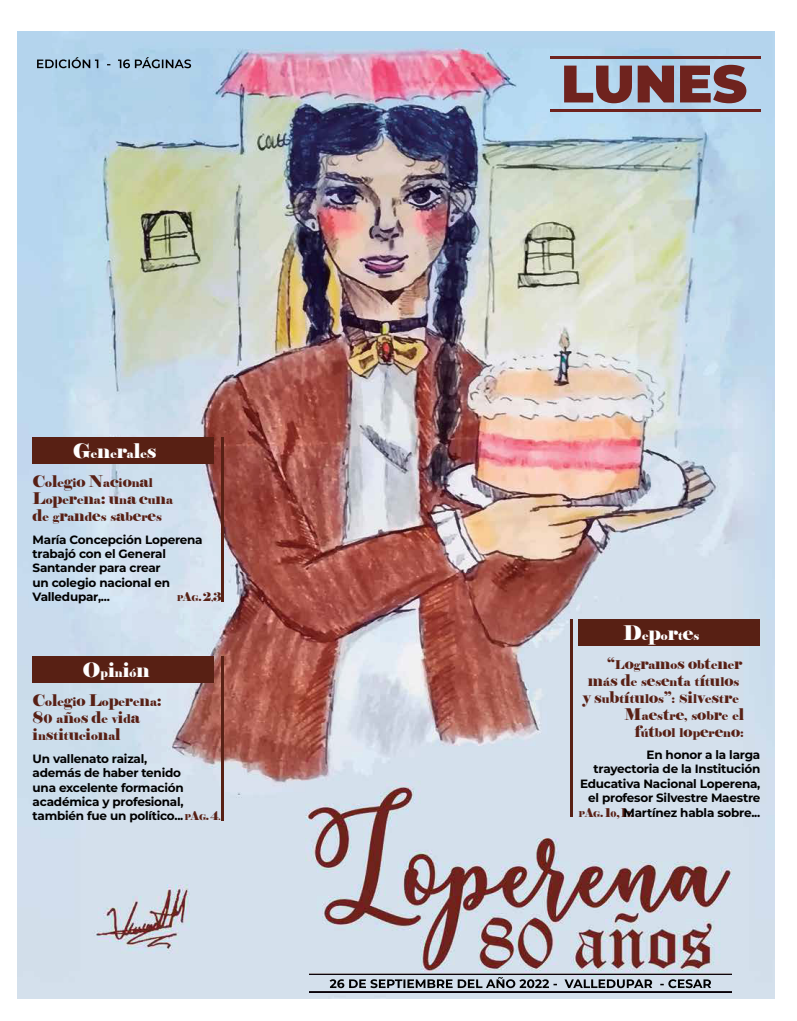
<style>
.page{position:relative;width:797px;height:1021px;background:#fff}
.page>*{position:absolute;margin:0;border:0;box-sizing:border-box;transform-origin:0 0}
.t1{font:20.1px "Elephant";color:#fff}
.t2{font:16px/17px "Elephant";color:#582015}
.t3{font:700 12px/14.4px "Montserrat";letter-spacing:-.02em;color:#000}
.t4{font:12px/17px "Elephant";color:#582015;text-align:right}
.t5{font:8px "Elephant";color:#582015}
.s1{font-size:12px}
.s2{font-size:16px}
.s3{font-size:8px}
</style>
<div class="page">
<img style="left:17px;top:31px;width:757px;height:967px">
<img style="left:37px;top:57px;width:154px;height:11px">
<img style="left:329px;top:976px;width:382px;height:12px">
<img style="left:309px;top:973px;width:422px;height:1px">
<img style="left:309px;top:991px;width:422px;height:1px">
<img style="left:550px;top:56px;width:210px;height:3px">
<img style="left:550px;top:110px;width:210px;height:2px">
<img style="left:564px;top:65px;width:182px;height:38px">
<div style="left:578px;top:619px;width:182px;height:26px;background:#582014"></div>
<hr style="left:570px;top:619px;width:2px;height:197px;background:#582014">
<hr style="left:221px;top:656px;width:2px;height:164px;background:#582014">
<hr style="left:221px;top:437px;width:2px;height:164px;background:#582014">
<div style="left:33px;top:437px;width:181px;height:26px;background:#582014"></div>
<div style="left:33px;top:656px;width:181px;height:26px;background:#582014"></div>
<h1 class="t1" style="left:73px;top:438px;width:85px">G<span class="s1">e</span>n<span class="s1">e</span>r<span class="s1">a</span>l<span class="s1">e</span>s</h1>
<h2 class="t2" style="left:33px;top:473px;width:142px">C<span class="s1">o</span>l<span class="s1">e</span>g<span class="s1">i</span>o N<span class="s1">a</span>c<span class="s1">i</span>o<span class="s1">n</span>a<span class="s1">l<br></span>L<span class="s1">o</span>p<span class="s1">e</span>r<span class="s1">e</span>n<span class="s1">a</span>: u<span class="s1">n</span>a c<span class="s1">u</span>n<span class="s1">a</span></h2>
<p class="t4" style="left:33px;top:508px;width:131px"><span class="s2">d</span>e g<span class="s2">r</span>a<span class="s2">n</span>d<span class="s2">e</span>s s<span class="s2">a</span>b<span class="s2">e</span>r<span class="s2">e</span>s</p>
<p class="t3" style="left:33px;top:531px;width:172px">María Concepción Loperena trabajó con el General<br>Santander para crear<br>un colegio nacional en<br>Valledupar,...</p>
<p class="t5" style="left:177px;top:593px;width:48px">P<span class="s1">A</span>G<span class="s1">.2</span>,<span class="s1">3</span>.</p>
<h1 class="t1" style="left:82px;top:657px;width:69px">O<span class="s1">p</span>i<span class="s1">n</span>i<span class="s1">ó</span>n</h1>
<h2 class="t2" style="left:33px;top:692px;width:131px">C<span class="s1">o</span>l<span class="s1">e</span>g<span class="s1">i</span>o L<span class="s1">o</span>p<span class="s1">e</span>r<span class="s1">e</span>n<span class="s1">a</span>:<br>8<span class="s1">0 a</span>ñ<span class="s1">o</span>s d<span class="s1">e v</span>i<span class="s1">d</span>a i<span class="s1">n</span>s<span class="s1">t</span>i<span class="s1">t</span>u<span class="s1">c</span>i<span class="s1">o</span>n<span class="s1">a</span>l</h2>
<p class="t3" style="left:33px;top:750px;width:153px">Un vallenato raizal, además de haber tenido una excelente formación académica y profesional, también fue un político...</p>
<p class="t5" style="left:184px;top:812px;width:38px">P<span class="s1">A</span>G<span class="s1">.4</span>.</p>
<h1 class="t1" style="left:623px;top:620px;width:78px">D<span class="s1">e</span>p<span class="s1">o</span>r<span class="s1">t</span>e<span class="s1">s</span></h1>
<h2 class="t2" style="left:607px;top:655px;width:136px">“<span class="s1">L</span>o<span class="s1">g</span>r<span class="s1">a</span>m<span class="s1">o</span>s o<span class="s1">b</span>t<span class="s1">e</span>n<span class="s1">e</span>r</h2>
<p class="t4" style="left:588px;top:673px;width:153px"><span class="s2">m</span>á<span class="s2">s d</span>e s<span class="s2">e</span>s<span class="s2">e</span>n<span class="s2">t</span>a t<span class="s2">í</span>t<span class="s2">u</span>l<span class="s2">o</span>s</p>
<h2 class="t2" style="left:583px;top:689px;width:157px">y s<span class="s1">u</span>b<span class="s1">t</span>í<span class="s1">t</span>u<span class="s1">l</span>o<span class="s1">s</span>”<span class="s1">: S</span>i<span class="s1">l</span>v<span class="s1">e</span>s<span class="s1">t</span>r<span class="s1">e</span></h2>
<p class="t4" style="left:624px;top:707px;width:121px"><span class="s2">M</span>a<span class="s2">e</span>s<span class="s2">t</span>r<span class="s2">e</span>, s<span class="s2">o</span>b<span class="s2">r</span>e e<span class="s2">l f</span>ú<span class="s2">t</span>b<span class="s2">o</span>l l<span class="s2">o</span>p<span class="s2">e</span>r<span class="s2">e</span>n<span class="s2">o</span>:</p>
<p class="t3" style="left:580px;top:746px;width:182px;text-align:right">En honor a la larga trayectoria de la Institución<br>Educativa Nacional Loperena, el profesor Silvestre Maestre<br>Martínez habla sobre...</p>
<p class="t4" style="left:578px;top:804px;width:57px"><span class="s3">P</span>A<span class="s3">G</span>.1<span class="s3">0</span>,1<span class="s3">1</span>.</p>
</div>
